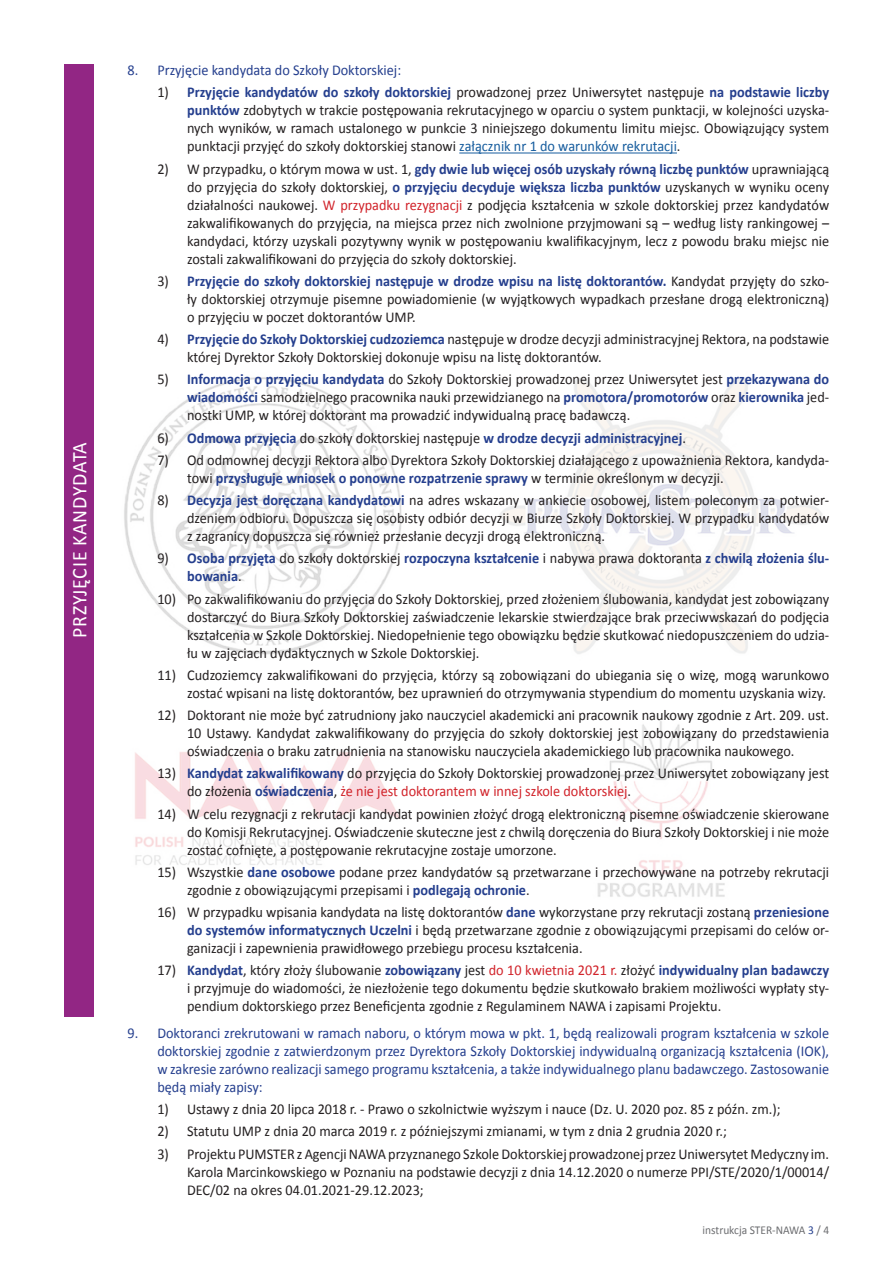
<style>
.page{position:relative;width:893px;height:1263px;background:#fff}
.page>*{position:absolute;margin:0;border:0;box-sizing:border-box;transform-origin:0 0}
.t1{font:21px "Calibri";letter-spacing:.04em;color:#fff;scale:.95 1}
._1_1__punkt{font:15px/18px "Calibri";color:#231f20;text-align:justify;scale:.95 1}
._1__punkt{font:15px/18px "Calibri";color:#253f8e;text-align:justify;scale:.95 1}
._1_1__punkt-2{font:700 15px/18px "Calibri";color:#253f8e;scale:.95 1}
.t2{font:12px "Calibri";color:#6c6d70;scale:.95 1}
.s1{font-weight:700;color:#253f8e}
.s2{color:#175d9e}
.s3{color:#d1232a}
.s4{font-weight:400;color:#231f20}
.s5{color:#253f8e}
</style>
<div class="page">
<img style="left:124px;top:377px;width:698px;height:520px">
<hr style="left:459px;top:152px;width:218px;height:1px;background:#175d9e">
<div style="left:64px;top:64px;width:30px;height:952px;background:#922684"></div>
<p class="t1" style="left:66px;top:638px;width:208px;rotate:-90deg">PRZYJĘCIE KANDYDATA</p>
<p class="_1__punkt" style="left:128px;top:61px;width:290px">8. Przyjęcie kandydata do Szkoły Doktorskiej:</p>
<p class="_1_1__punkt" style="left:187px;top:83px;width:677px;text-indent:-30px">1) <span class="s1">Przyjęcie kandydatów do szkoły doktorskiej</span> prowadzonej przez Uniwersytet następuje <span class="s1">na podstawie liczby punktów</span> zdobytych w trakcie postępowania rekrutacyjnego w oparciu o system punktacji, w kolejności uzyska&shy;nych wyników, w ramach ustalonego w punkcie 3 niniejszego dokumentu limitu miejsc. Obowiązujący system punktacji przyjęć do szkoły doktorskiej stanowi <span class="s2">załącznik nr 1 do warunków rekrutacji</span>.</p>
<p class="_1_1__punkt" style="left:187px;top:160px;width:677px;text-indent:-30px">2) W przypadku, o którym mowa w ust. 1, <span class="s1">gdy dwie lub więcej osób uzyskały równą liczbę punktów</span> uprawniającą do przyjęcia do szkoły doktorskiej, <span class="s1">o przyjęciu decyduje większa liczba punktów</span> uzyskanych w wyniku oceny działalności naukowej. <span class="s3">W przypadku rezygnacji</span> z podjęcia kształcenia w szkole doktorskiej przez kandydatów zakwalifikowanych do przyjęcia, na miejsca przez nich zwolnione przyjmowani są – według listy rankingowej – kandydaci, którzy uzyskali pozytywny wynik w postępowaniu kwalifikacyjnym, lecz z powodu braku miejsc nie zostali zakwalifikowani do przyjęcia do szkoły doktorskiej.</p>
<p class="_1_1__punkt" style="left:187px;top:272px;width:677px;text-indent:-30px">3) <span class="s1">Przyjęcie do szkoły doktorskiej następuje w drodze wpisu na listę doktorantów.</span> Kandydat przyjęty do szko&shy;ły doktorskiej otrzymuje pisemne powiadomienie (w wyjątkowych wypadkach przesłane drogą elektroniczną) o przyjęciu w poczet doktorantów UMP.</p>
<p class="_1_1__punkt" style="left:187px;top:330px;width:677px;text-indent:-30px">4) <span class="s1">Przyjęcie do Szkoły Doktorskiej cudzoziemca</span> następuje w drodze decyzji administracyjnej Rektora, na podstawie której Dyrektor Szkoły Doktorskiej dokonuje wpisu na listę doktorantów.</p>
<p class="_1_1__punkt" style="left:187px;top:370px;width:677px;text-indent:-30px">5) <span class="s1">Informacja o przyjęciu kandydata</span> do Szkoły Doktorskiej prowadzonej przez Uniwersytet jest <span class="s1">przekazywana do wiadomości</span> samodzielnego pracownika nauki przewidzianego na <span class="s1">promotora/promotorów</span> oraz <span class="s1">kierownika</span> jed&shy;nostki UMP, w której doktorant ma prowadzić indywidualną pracę badawczą.</p>
<p class="_1_1__punkt-2" style="left:157px;top:429px;width:558px"><span class="s4">6)</span> Odmowa przyjęcia <span class="s4">do szkoły doktorskiej następuje</span> w drodze decyzji administracyjnej<span class="s4">.</span></p>
<p class="_1_1__punkt" style="left:187px;top:451px;width:677px;text-indent:-30px">7) Od odmownej decyzji Rektora albo Dyrektora Szkoły Doktorskiej działającego z upoważnienia Rektora, kandyda&shy;towi <span class="s1">przysługuje wniosek o ponowne rozpatrzenie sprawy</span> w terminie określonym w decyzji.</p>
<p class="_1_1__punkt" style="left:187px;top:491px;width:677px;text-indent:-30px">8) <span class="s1">Decyzja jest doręczana kandydatowi</span> na adres wskazany w ankiecie osobowej, listem poleconym za potwier&shy;dzeniem odbioru. Dopuszcza się osobisty odbiór decyzji w Biurze Szkoły Doktorskiej. W przypadku kandydatów z zagranicy dopuszcza się również przesłanie decyzji drogą elektroniczną.</p>
<p class="_1_1__punkt-2" style="left:187px;top:549px;width:677px;text-indent:-30px"><span class="s4">9)</span> Osoba przyjęta <span class="s4">do szkoły doktorskiej</span> rozpoczyna kształcenie <span class="s4">i nabywa prawa doktoranta</span> z chwilą złożenia ślu&shy;bowania<span class="s4">.</span></p>
<p class="_1_1__punkt" style="left:187px;top:590px;width:677px;text-indent:-30px">10) Po zakwalifikowaniu do przyjęcia do Szkoły Doktorskiej, przed złożeniem ślubowania, kandydat jest zobowiązany dostarczyć do Biura Szkoły Doktorskiej zaświadczenie lekarskie stwierdzające brak przeciwwskazań do podjęcia kształcenia w Szkole Doktorskiej. Niedopełnienie tego obowiązku będzie skutkować niedopuszczeniem do udzia&shy;łu w zajęciach dydaktycznych w Szkole Doktorskiej.</p>
<p class="_1_1__punkt" style="left:157px;top:666px;width:709px;text-align:right">11) Cudzoziemcy zakwalifikowani do przyjęcia, którzy są zobowiązani do ubiegania się o wizę, mogą warunkowo zostać wpisani na listę doktorantów, bez uprawnień do otrzymywania stypendium do momentu uzyskania wizy.</p>
<p class="_1_1__punkt" style="left:187px;top:706px;width:677px;text-indent:-30px">12) Doktorant nie może być zatrudniony jako nauczyciel akademicki ani pracownik naukowy zgodnie z Art. 209. ust.<br>10 Ustawy. Kandydat zakwalifikowany do przyjęcia do szkoły doktorskiej jest zobowiązany do przedstawienia oświadczenia o braku zatrudnienia na stanowisku nauczyciela akademickiego lub pracownika naukowego.</p>
<p class="_1_1__punkt" style="left:187px;top:764px;width:677px;text-indent:-30px">13) <span class="s1">Kandydat zakwalifikowany</span> do przyjęcia do Szkoły Doktorskiej prowadzonej przez Uniwersytet zobowiązany jest do złożenia <span class="s1">oświadczenia</span>, <span class="s3">że nie jest doktorantem w innej szkole doktorskiej</span>.</p>
<p class="_1_1__punkt" style="left:187px;top:805px;width:677px;text-indent:-30px">14) W celu rezygnacji z rekrutacji kandydat powinien złożyć drogą elektroniczną pisemne oświadczenie skierowane do Komisji Rekrutacyjnej. Oświadczenie skuteczne jest z chwilą doręczenia do Biura Szkoły Doktorskiej i nie może zostać cofnięte, a postępowanie rekrutacyjne zostaje umorzone.</p>
<p class="_1_1__punkt" style="left:187px;top:863px;width:677px;text-indent:-30px">15) Wszystkie <span class="s1">dane osobowe</span> podane przez kandydatów są przetwarzane i przechowywane na potrzeby rekrutacji zgodnie z obowiązującymi przepisami i <span class="s1">podlegają ochronie</span>.</p>
<p class="_1_1__punkt" style="left:187px;top:903px;width:677px;text-indent:-30px">16) W przypadku wpisania kandydata na listę doktorantów <span class="s1">dane</span> wykorzystane przy rekrutacji zostaną <span class="s1">przeniesione do systemów informatycznych Uczelni</span> i będą przetwarzane zgodnie z obowiązującymi przepisami do celów or&shy;ganizacji i zapewnienia prawidłowego przebiegu procesu kształcenia.</p>
<p class="_1_1__punkt" style="left:187px;top:961px;width:677px;text-indent:-30px">17) <span class="s1">Kandydat</span>, który złoży ślubowanie <span class="s1">zobowiązany</span> jest <span class="s3">do 10 kwietnia 2021 r.</span> złożyć <span class="s1">indywidualny plan badawczy </span>i przyjmuje do wiadomości, że niezłożenie tego dokumentu będzie skutkowało brakiem możliwości wypłaty sty&shy;pendium doktorskiego przez Beneficjenta zgodnie z Regulaminem NAWA i zapisami Projektu.</p>
<p class="_1__punkt" style="left:157px;top:1024px;width:709px;text-indent:-30px">9. Doktoranci zrekrutowani w ramach naboru, o którym mowa w pkt. 1, będą realizowali program kształcenia w szkole doktorskiej zgodnie z zatwierdzonym przez Dyrektora Szkoły Doktorskiej indywidualną organizacją kształcenia (IOK), w zakresie zarówno realizacji samego programu kształcenia, a także indywidualnego planu badawczego. Zastosowanie będą miały zapisy:</p>
<p class="_1_1__punkt" style="left:157px;top:1100px;width:658px">1) Ustawy z dnia 20 lipca 2018 r. - Prawo o szkolnictwie wyższym i nauce (Dz. U. 2020 poz. 85 z późn. zm.);</p>
<p class="_1_1__punkt" style="left:157px;top:1122px;width:601px">2) Statutu UMP z dnia 20 marca 2019 r. z późniejszymi zmianami, w tym z dnia 2 grudnia 2020 r.;</p>
<p class="_1_1__punkt" style="left:187px;top:1145px;width:677px;text-indent:-30px">3) Projektu PUMSTER z AgencjiNAWA przyznanego SzkoleDoktorskiej prowadzonej przezUniwersytet Medyczny im.<br>Karola Marcinkowskiego w Poznaniu na podstawie decyzji z dnia 14.12.2020 o numerze PPI/STE/2020/1/00014/ DEC/02 na okres 04.01.2021-29.12.2023;</p>
<p class="t2" style="left:703px;top:1222px;width:135px">instrukcja STER-NAWA <span class="s5">3</span> / 4</p>
</div>
